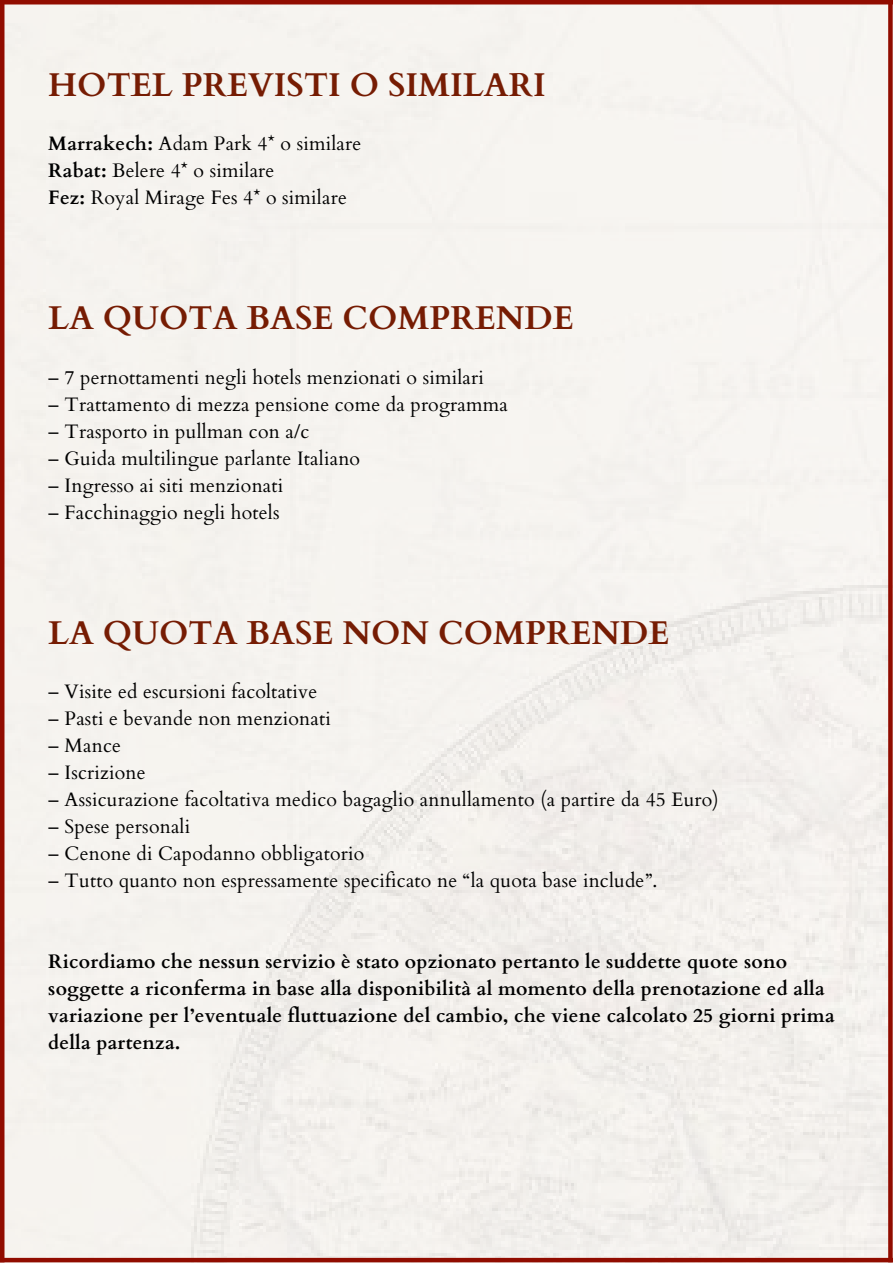
<style>
.page{position:relative;width:893px;height:1264px;background:#fff}
.page>*{position:absolute;margin:0;border:0;box-sizing:border-box;transform-origin:0 0}
.t1{font:700 33px "Cardo";color:#761c03}
.t2{font:19.5px/27px "Cardo";letter-spacing:.01em;color:#000}
.t3{font:700 19.5px/27px "Cardo";letter-spacing:.01em;color:#000}
.s1{font-weight:700}
</style>
<div class="page">
<div style="left:4px;top:4px;width:884px;height:1253px;background:#f5f3ef"></div>
<svg style="left:888px;top:4px;width:4px;height:1253px;background:#95160b"></svg>
<hr style="left:0;top:0;width:4px;height:1262px;background:#910c00">
<div style="left:0;top:1257px;width:892px;height:5px;background:#910c00"></div>
<hr style="left:0;top:0;width:892px;height:4px;background:#910c00">
<h1 class="t1" style="left:48px;top:63px;width:499px">HOTEL PREVISTI O SIMILARI</h1>
<p class="t2" style="left:48px;top:130px;width:314px"><span class="s1">Marrakech:</span> Adam Park 4* o similare<br><span class="s1">Rabat:</span> Belere 4* o similare<br><span class="s1">Fez:</span> Royal Mirage Fes 4* o similare</p>
<h1 class="t1" style="left:48px;top:296px;width:527px">LA QUOTA BASE COMPRENDE</h1>
<p class="t2" style="left:48px;top:364px;width:437px">– 7 pernottamenti negli hotels menzionati o similari</p>
<p class="t2" style="left:48px;top:391px;width:461px">– Trattamento di mezza pensione come da programma</p>
<p class="t2" style="left:48px;top:418px;width:263px">– Trasporto in pullman con a/c</p>
<p class="t2" style="left:48px;top:445px;width:313px">– Guida multilingue parlante Italiano</p>
<p class="t2" style="left:48px;top:472px;width:236px">– Ingresso ai siti menzionati</p>
<p class="t2" style="left:48px;top:499px;width:233px">– Facchinaggio negli hotels</p>
<h1 class="t1" style="left:48px;top:611px;width:622px">LA QUOTA BASE NON COMPRENDE</h1>
<p class="t2" style="left:48px;top:678px;width:270px">– Visite ed escursioni facoltative</p>
<p class="t2" style="left:48px;top:705px;width:284px">– Pasti e bevande non menzionati</p>
<p class="t2" style="left:48px;top:732px;width:74px">– Mance</p>
<p class="t2" style="left:48px;top:759px;width:99px">– Iscrizione</p>
<p class="t2" style="left:48px;top:786px;width:672px">– Assicurazione facoltativa medico bagaglio annullamento (a partire da 45 Euro)</p>
<p class="t2" style="left:48px;top:813px;width:143px">– Spese personali</p>
<p class="t2" style="left:48px;top:840px;width:317px">– Cenone di Capodanno obbligatorio</p>
<p class="t2" style="left:48px;top:867px;width:610px">– Tutto quanto non espressamente specificato ne “la quota base include”.</p>
<p class="t3" style="left:48px;top:948px;width:787px">Ricordiamo che nessun servizio è stato opzionato pertanto le suddette quote sono soggette a riconferma in base alla disponibilità al momento della prenotazione ed alla variazione per l’eventuale fluttuazione del cambio, che viene calcolato 25 giorni prima della partenza.</p>
</div>
